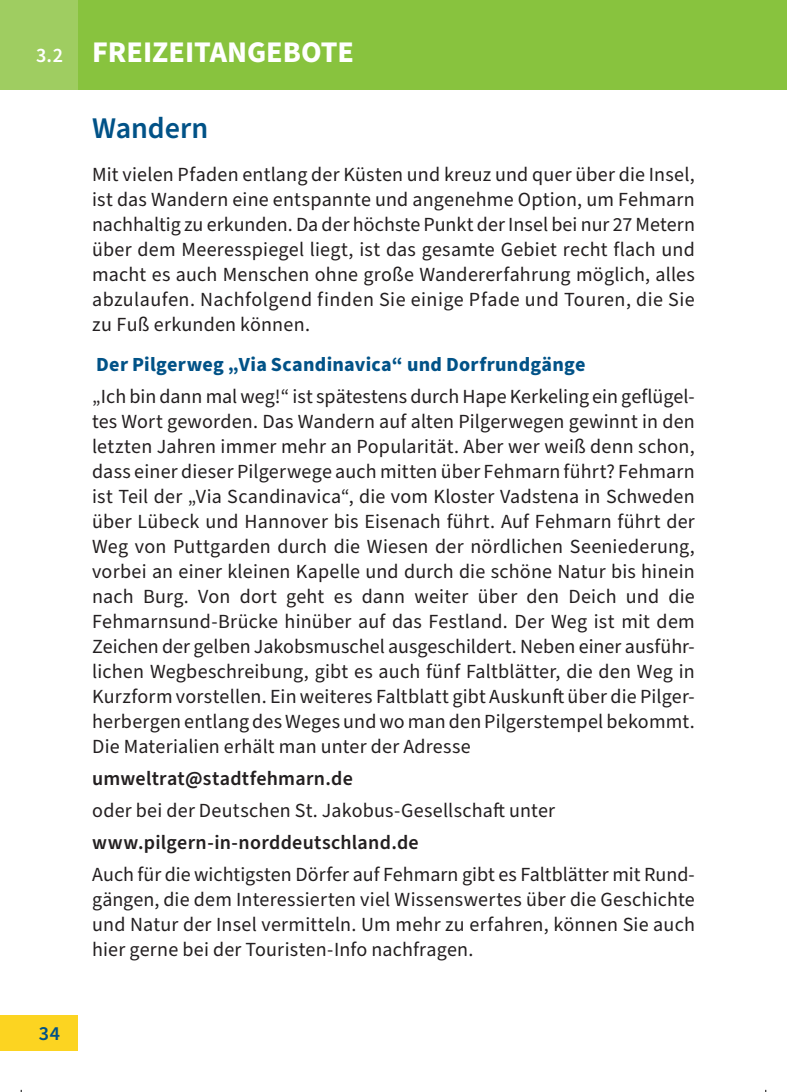
<style>
.page{position:relative;width:787px;height:1092px;background:#fff}
.page>*{position:absolute;margin:0;border:0;box-sizing:border-box;transform-origin:0 0}
.t1{font:700 30px "Source Sans Pro";color:#fff}
.t2{font:600 30px "Source Sans Pro";color:#015287}
.t3{font:20px/25px "Source Sans Pro";letter-spacing:.015em;color:#231f20;text-align:justify}
.t4{font:600 20px "Source Sans Pro";letter-spacing:.015em;color:#231f20}
.t5{font:700 20px "Source Sans Pro";letter-spacing:.015em;color:#015287}
.t6{font:600 20px "Source Sans Pro";color:#015287}
.s1{font-weight:600;font-size:20px}
</style>
<div class="page">
<div style="left:0;top:0;width:786px;height:90px;background:#88c33e"></div>
<div style="left:0;top:0;width:78px;height:90px;background:#9fcd61"></div>
<div style="left:0;top:1015px;width:78px;height:35px;background:#fcd421"></div>
<h1 class="t1" style="left:36px;top:32px;width:319px"><span class="s1">3.2</span> FREIZEITANGEBOTE</h1>
<p class="t6" style="left:39px;top:1019px;width:23px">34</p>
<h1 class="t2" style="left:92px;top:108px;width:118px">Wandern</h1>
<p class="t3" style="left:92px;top:163px;width:604px">Mit vielen Pfaden entlang der Küsten und kreuz und quer über die Insel, ist das Wandern eine entspannte und angenehme Option, um Fehmarn nachhaltig zu erkunden. Da der höchste Punkt der Insel bei nur 27 Metern über dem Meeresspiegel liegt, ist das gesamte Gebiet recht flach und macht es auch Menschen ohne große Wandererfahrung möglich, alles abzulaufen. Nachfolgend finden Sie einige Pfade und Touren, die Sie zu Fuß erkunden können.</p>
<p class="t5" style="left:96px;top:350px;width:491px">Der Pilgerweg „Via Scandinavica“ und Dorfrundgänge</p>
<p class="t3" style="left:92px;top:384px;width:604px">„Ich bin dann mal weg!“ ist spätestens durch Hape Kerkeling ein geflügel&shy;tes Wort geworden. Das Wandern auf alten Pilgerwegen gewinnt in den letzten Jahren immer mehr an Popularität. Aber wer weiß denn schon, dass einer dieser Pilgerwege auch mitten über Fehmarn führt? Fehmarn ist Teil der „Via Scandinavica“, die vom Kloster Vadstena in Schweden über Lübeck und Hannover bis Eisenach führt. Auf Fehmarn führt der Weg von Puttgarden durch die Wiesen der nördlichen Seeniederung, vorbei an einer kleinen Kapelle und durch die schöne Natur bis hinein nach Burg. Von dort geht es dann weiter über den Deich und die Fehmarnsund-Brücke hinüber auf das Festland. Der Weg ist mit dem Zeichen der gelben Jakobsmuschel ausgeschildert. Neben einer ausführ&shy;lichen Wegbeschreibung, gibt es auch fünf Faltblätter, die den Weg in Kurzform vorstellen. Ein weiteres Faltblatt gibt Auskunft über die Pilger&shy;herbergen entlang des Weges und wo man den Pilgerstempel bekommt.<br>Die Materialien erhält man unter der Adresse</p>
<p class="t4" style="left:92px;top:764px;width:262px">umweltrat@stadtfehmarn.de</p>
<p class="t3" style="left:92px;top:798px;width:464px">oder bei der Deutschen St. Jakobus-Gesellschaft unter</p>
<p class="t4" style="left:92px;top:829px;width:328px">www.pilgern-in-norddeutschland.de</p>
<p class="t3" style="left:92px;top:862px;width:604px">Auch für die wichtigsten Dörfer auf Fehmarn gibt es Faltblätter mit Rund&shy;gängen, die dem Interessierten viel Wissenswertes über die Geschichte und Natur der Insel vermitteln. Um mehr zu erfahren, können Sie auch hier gerne bei der Touristen-Info nachfragen.</p>
</div>
